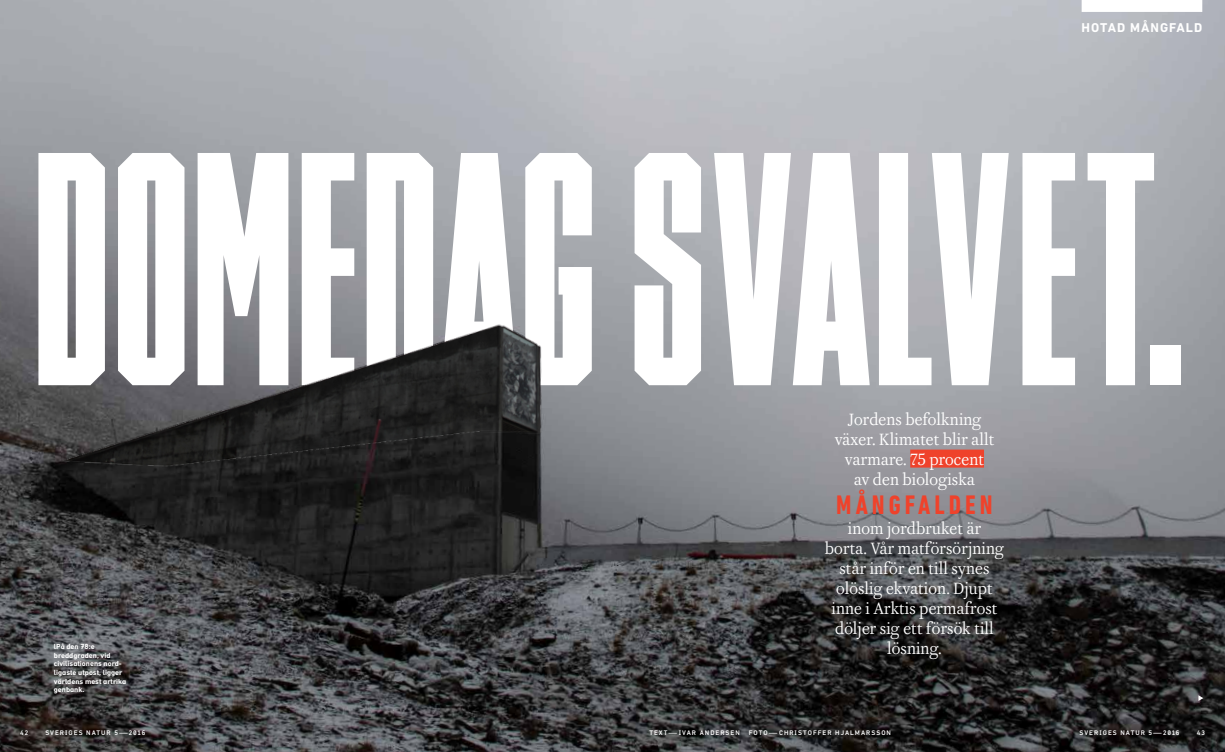
<style>
.page{position:relative;width:1225px;height:752px;background:#fff}
.page>*{position:absolute;margin:0;border:0;box-sizing:border-box;transform-origin:0 0}
.t1{font:316.5px "TIMMONSNY";color:#fff}
.t2{font:700 condensed 27px "DIN Next LT Pro";letter-spacing:.15em;color:#ef422b}
.t3{font:18px/20px "Caponi Display";letter-spacing:.01em;color:#fff;text-align:center}
.t4{font:700 13px "DIN Next W1 G";letter-spacing:.075em;color:#fff}
.t5{font:700 7.5px/8.7px "DIN Next W1 G";color:#fff}
.t6{font:500 6.8px "DIN Next W1 G";letter-spacing:.15em;color:#fff}
</style>
<div class="page">
<img style="left:0;top:0;width:1225px;height:751px">
<div style="left:1081px;top:0;width:121px;height:12px;background:#fff"></div>
<svg style="left:1198px;top:695px;width:5px;height:5px"></svg>
<div style="left:910px;top:449px;width:74px;height:18px;background:#ef422b"></div>
<img style="left:0;top:0;width:553px;height:472px">
<p class="t4" style="left:1081px;top:20px;width:122px">HOTAD MÅNGFALD</p>
<h1 class="t1" style="left:32px;top:101px;width:1156px">DOMEDAGSVALVET.</h1>
<p class="t3" style="left:834px;top:408px;width:161px">Jordens befolkning växer. Klimatet blir allt varmare. 75 procent<br>av den biologiska</p>
<h2 class="t2" style="left:836px;top:489px;width:158px">MÅNGFALDEN</h2>
<p class="t3" style="left:825px;top:517px;width:181px">inom jordbruket är borta. Vår matförsörjning står inför en till synes olöslig ekvation. Djupt inne i Arktis permafrost döljer sig ett försök till lösning.</p>
<p class="t5" style="left:54px;top:641px;width:74px">lPå den 78:e breddgraden, vid civilisationens nord&shy;ligaste utpost, ligger världens mest artrika genbank.</p>
<p class="t6" style="left:20px;top:727px;width:10px">42</p>
<p class="t6" style="left:45px;top:727px;width:102px">SVERIGES NATUR 5—2016</p>
<p class="t6" style="left:649px;top:727px;width:92px">TEXT—IVAR ANDERSEN</p>
<p class="t6" style="left:748px;top:727px;width:144px">FOTO—CHRISTOFFER HJALMARSSON</p>
<p class="t6" style="left:1079px;top:727px;width:102px">SVERIGES NATUR 5—2016</p>
<p class="t6" style="left:1196px;top:727px;width:10px">43</p>
</div>
